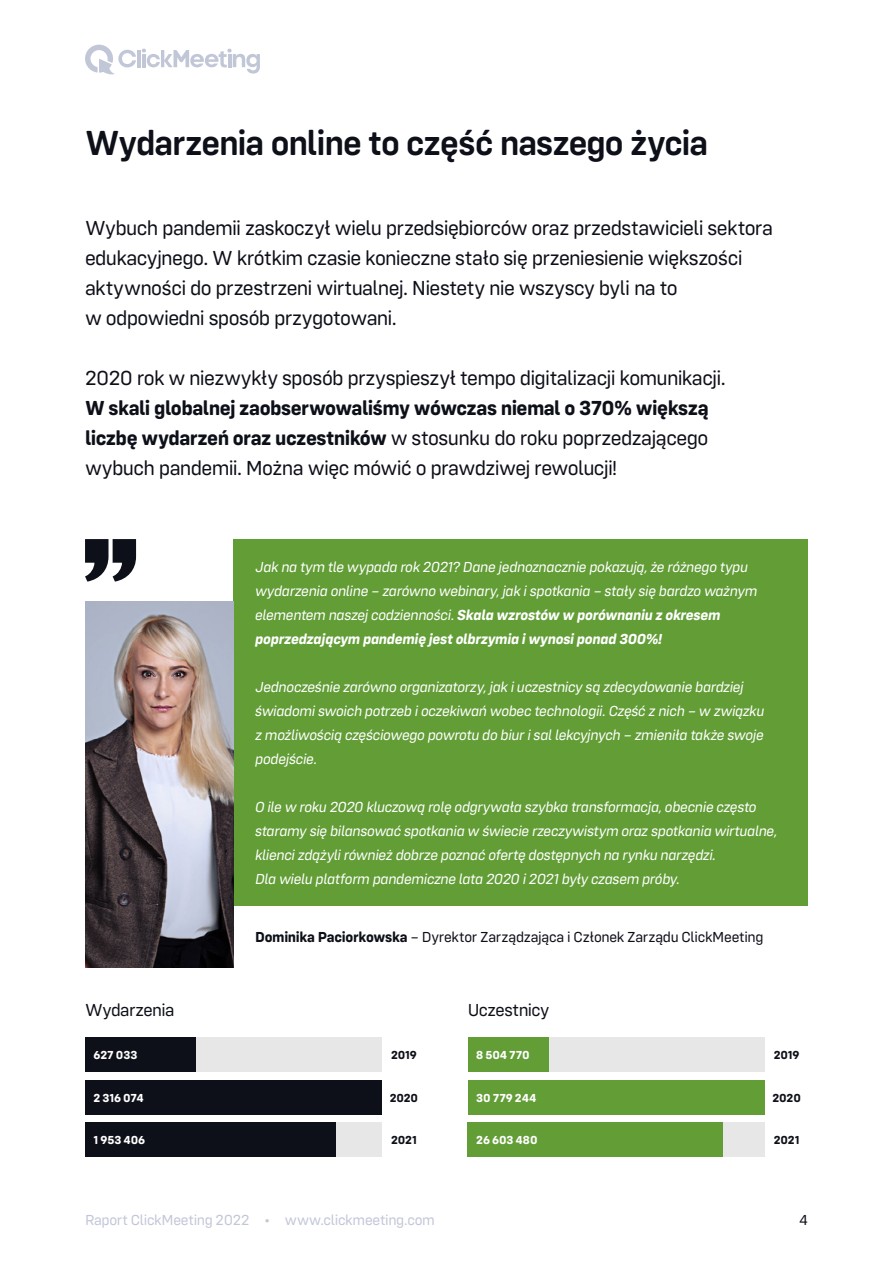
<style>
.page{position:relative;width:893px;height:1263px;background:#fff}
.page>*{position:absolute;margin:0;border:0;box-sizing:border-box;transform-origin:0 0}
.t1{font:600 36px "Config Rounded";letter-spacing:-.035em;color:#0e1019}
.t2{font:21px/30px "Config Rounded";letter-spacing:-.03em;color:#0e1019}
.t3{font:700 21px/30px "Config Rounded";letter-spacing:-.03em;color:#0e1019;text-align:justify}
.t4{font:18px "Config Rounded";letter-spacing:-.03em;color:#0e1019}
.t5{font:italic 15px/24px "Config Rounded";letter-spacing:-.025em;color:#fff}
.t6{font:15px "Config Rounded";letter-spacing:-.015em;color:#0e1019}
.t7{font:15px "Config Rounded";letter-spacing:-.02em;color:#c2c7d8}
.t8{font:700 12px "Config Rounded";letter-spacing:-.005em;color:#fff}
.t9{font:700 12px "Config Rounded";letter-spacing:-.01em;color:#0e1019}
.s1{font-weight:400}
.s2{font-weight:700}
</style>
<div class="page">
<svg style="left:85px;top:45px;width:51px;height:30px"></svg>
<hr style="left:137px;top:50px;width:4px;height:17px;background:#c2c7d8">
<svg style="left:142px;top:49px;width:118px;height:25px"></svg>
<div style="left:85px;top:1037px;width:298px;height:34px;background:#e8e7e7"></div>
<div style="left:468px;top:1037px;width:297px;height:34px;background:#e8e7e7"></div>
<div style="left:85px;top:1123px;width:298px;height:34px;background:#e8e7e7"></div>
<div style="left:468px;top:1123px;width:297px;height:34px;background:#e8e7e7"></div>
<div style="left:234px;top:539px;width:574px;height:366px;background:#629d36"></div>
<svg style="left:85px;top:539px;width:51px;height:43px"></svg>
<img style="left:85px;top:602px;width:149px;height:366px">
<div style="left:85px;top:1123px;width:251px;height:34px;background:#0e1019"></div>
<div style="left:468px;top:1123px;width:255px;height:34px;background:#629d36"></div>
<div style="left:85px;top:1080px;width:298px;height:34px;background:#0e1019"></div>
<div style="left:468px;top:1080px;width:297px;height:34px;background:#629d36"></div>
<div style="left:85px;top:1037px;width:111px;height:34px;background:#0e1019"></div>
<div style="left:468px;top:1037px;width:81px;height:34px;background:#629d36"></div>
<h1 class="t1" style="left:85px;top:122px;width:625px">Wydarzenia online to część naszego życia</h1>
<p class="t2" style="left:85px;top:213px;width:689px">Wybuch pandemii zaskoczył wielu przedsiębiorców oraz przedstawicieli sektora edukacyjnego. W krótkim czasie konieczne stało się przeniesienie większości aktywności do przestrzeni wirtualnej. Niestety nie wszyscy byli na to<br>w odpowiedni sposób przygotowani.</p>
<h2 class="t2" style="left:85px;top:363px;width:642px">2020 rok w niezwykły sposób przyspieszył tempo digitalizacji komunikacji.</h2>
<h2 class="t3" style="left:85px;top:393px;width:625px">W skali globalnej zaobserwowaliśmy wówczas niemal o 370% większą liczbę wydarzeń oraz uczestników <span class="s1">w stosunku do roku poprzedzającego wybuch pandemii. Można więc mówić o prawdziwej rewolucji!</span></h2>
<p class="t5" style="left:255px;top:555px;width:504px">Jak na tym tle wypada rok 2021? Dane jednoznacznie pokazują, że różnego typu wydarzenia online – zarówno webinary, jak i spotkania – stały się bardzo ważnym elementem naszej codzienności. <span class="s2">Skala wzrostów w porównaniu z okresem poprzedzającym pandemię jest olbrzymia i wynosi ponad 300%!</span></p>
<p class="t5" style="left:255px;top:675px;width:511px">Jednocześnie zarówno organizatorzy, jak i uczestnicy są zdecydowanie bardziej świadomi swoich potrzeb i oczekiwań wobec technologii. Część z nich – w związku z możliwością częściowego powrotu do biur i sal lekcyjnych – zmieniła także swoje podejście.</p>
<p class="t5" style="left:255px;top:795px;width:524px">O ile w roku 2020 kluczową rolę odgrywała szybka transformacja, obecnie często staramy się bilansować spotkania w świecie rzeczywistym oraz spotkania wirtualne, klienci zdążyli również dobrze poznać ofertę dostępnych na rynku narzędzi.<br>Dla wielu platform pandemiczne lata 2020 i 2021 były czasem próby.</p>
<p class="t6" style="left:255px;top:928px;width:510px"><span class="s2">Dominika Paciorkowska</span> – Dyrektor Zarządzająca i Członek Zarządu ClickMeeting</p>
<p class="t4" style="left:85px;top:1000px;width:91px">Wydarzenia</p>
<p class="t4" style="left:468px;top:1000px;width:83px">Uczestnicy</p>
<p class="t8" style="left:94px;top:1048px;width:45px">627 033</p>
<p class="t9" style="left:391px;top:1048px;width:27px">2019</p>
<p class="t8" style="left:476px;top:1048px;width:55px">8 504 770</p>
<p class="t9" style="left:774px;top:1048px;width:27px">2019</p>
<p class="t9" style="left:390px;top:1090px;width:30px">2020</p>
<p class="t9" style="left:772px;top:1090px;width:30px">2020</p>
<p class="t9" style="left:391px;top:1133px;width:27px">2021</p>
<p class="t9" style="left:774px;top:1133px;width:27px">2021</p>
<p class="t8" style="left:94px;top:1090px;width:52px">2 316 074</p>
<p class="t8" style="left:476px;top:1090px;width:62px">30 779 244</p>
<p class="t8" style="left:94px;top:1133px;width:53px">1 953 406</p>
<p class="t8" style="left:476px;top:1133px;width:63px">26 603 480</p>
<p class="t7" style="left:85px;top:1212px;width:351px">Raport ClickMeeting 2022 • www.clickmeeting.com</p>
<p class="t6" style="left:799px;top:1212px;width:10px">4</p>
</div>
